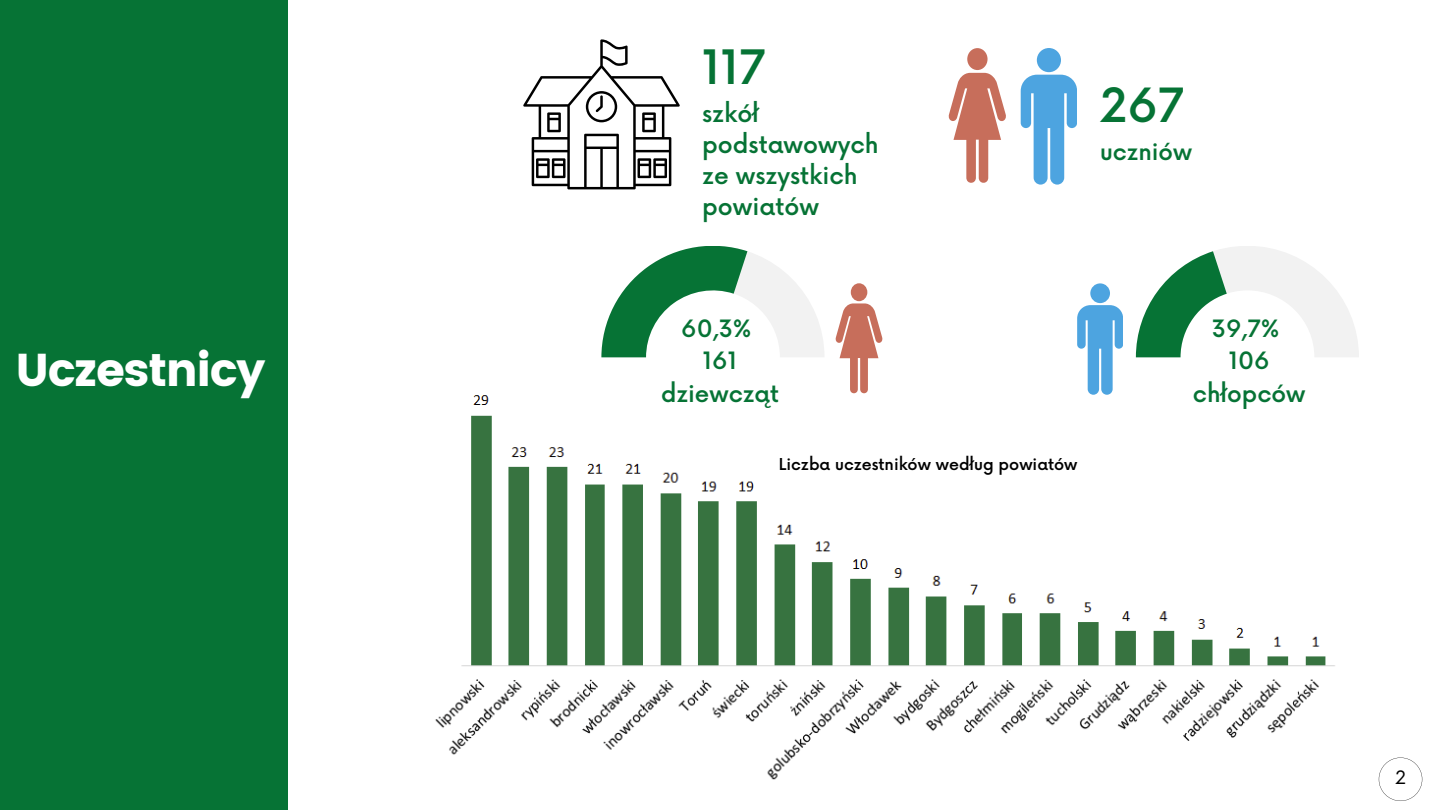
<style>
.page{position:relative;width:1440px;height:810px;background:#fff}
.page>*{position:absolute;margin:0;border:0;box-sizing:border-box;transform-origin:0 0}
.t1{font:500 46.2px "Now";color:#067335}
.t2{font:46px "Poppins";letter-spacing:-.03em;color:#fff}
.t3{font:500 45.9px "Now";color:#067335}
.t4{font:500 23.7px/30.8px "Now";color:#067335}
.t5{font:500 23.3px "Now";color:#067335}
.t6{font:500 23px "Now";color:#067335}
.t7{font:18px "Now";color:#000}
.t8{font:500 16px "Now";color:#000}
</style>
<div class="page">
<div style="left:967px;top:48px;width:21px;height:22px;background:#c76e5b;border-radius:50%"></div>
<svg style="left:948px;top:73px;width:58px;height:110px"></svg>
<div style="left:1037px;top:48px;width:24px;height:24px;background:#4da4e0;border-radius:50%"></div>
<svg style="left:1021px;top:75px;width:56px;height:110px"></svg>
<svg style="left:523px;top:39px;width:157px;height:150px"></svg>
<img style="left:435px;top:353px;width:900px;height:427px">
<svg style="left:1136px;top:246px;width:223px;height:111px"></svg>
<svg style="left:601px;top:246px;width:224px;height:111px"></svg>
<div style="left:851px;top:283px;width:16px;height:18px;background:#c76e5b;border-radius:50%"></div>
<svg style="left:834px;top:303px;width:50px;height:92px"></svg>
<div style="left:1090px;top:283px;width:20px;height:20px;background:#4da4e0;border-radius:50%"></div>
<svg style="left:1077px;top:305px;width:46px;height:89px"></svg>
<svg style="left:1379px;top:758px;width:43px;height:43px"></svg>
<div style="left:0;top:0;width:288px;height:810px;background:#067335"></div>
<p class="t2" style="left:15px;top:344px;width:252px">Uczestnicy</p>
<p class="t1" style="left:702px;top:43px;width:65px">117</p>
<p class="t4" style="left:702px;top:100px;width:178px">szkół podstawowych</p>
<p class="t4" style="left:702px;top:161px;width:157px">ze wszystkich powiatów</p>
<p class="t3" style="left:1100px;top:81px;width:85px">267</p>
<p class="t6" style="left:1100px;top:139px;width:93px">uczniów</p>
<p class="t5" style="left:681px;top:316px;width:72px">60,3%</p>
<p class="t5" style="left:703px;top:348px;width:36px">161</p>
<p class="t5" style="left:661px;top:381px;width:119px">dziewcząt</p>
<p class="t8" style="left:779px;top:456px;width:300px">Liczba uczestników według powiatów</p>
<p class="t5" style="left:1212px;top:316px;width:69px">39,7%</p>
<p class="t5" style="left:1229px;top:348px;width:42px">106</p>
<p class="t5" style="left:1193px;top:381px;width:114px">chłopców</p>
<p class="t7" style="left:1395px;top:768px;width:13px">2</p>
</div>
